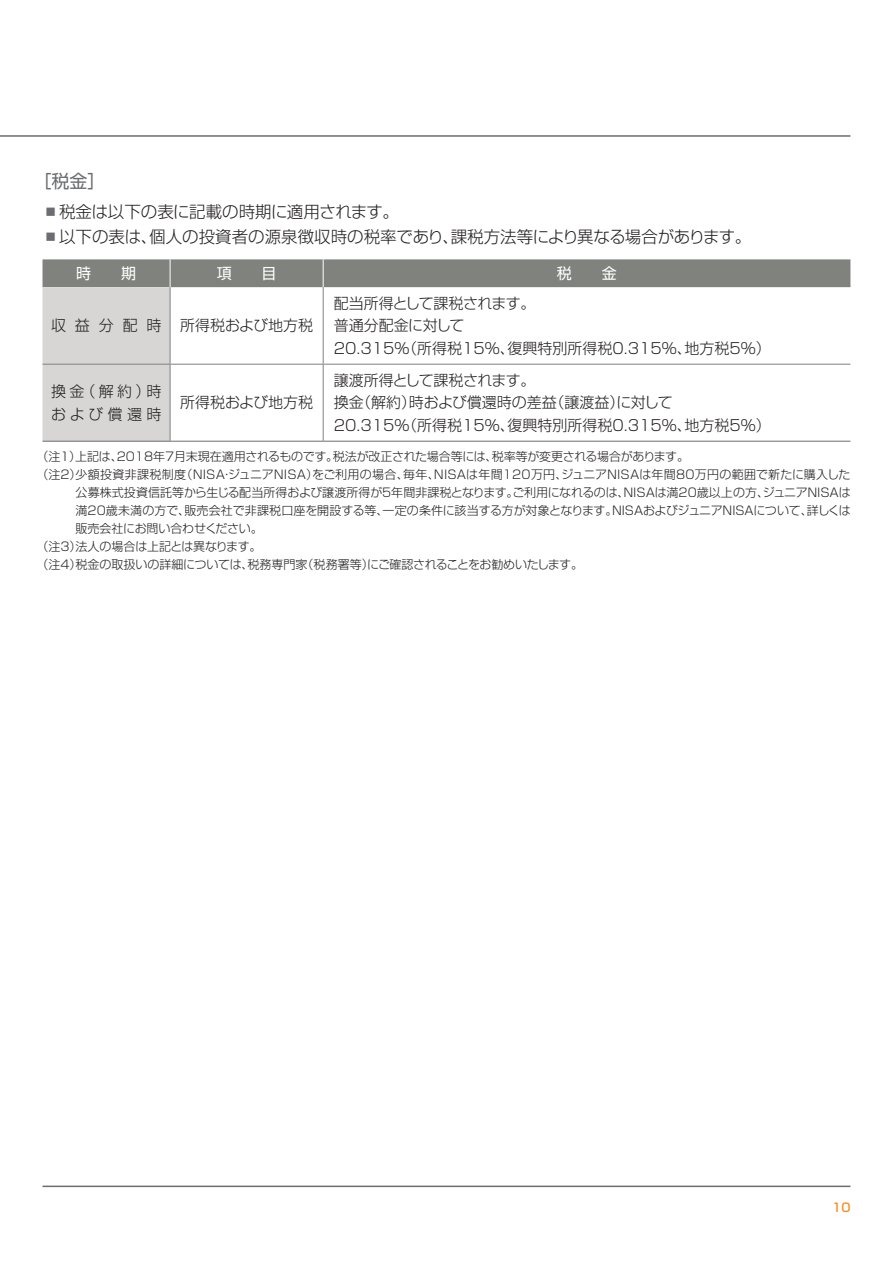
<style>
.page{position:relative;width:893px;height:1263px;background:#fff}
.page>*{position:absolute;margin:0;border:0;box-sizing:border-box;transform-origin:0 0}
.t1{font:18px "Shin Go Pr 5";color:#6c6d70}
.t2{font:300 16.5px "Shin Go Pr 5";color:#231f20}
.t3{font:300 16.5px "Shin Go Pr 5";letter-spacing:-.02em;color:#231f20}
.t4{font:300 15px/22.5px "Shin Go Pr 5";color:#231f20}
.t5{font:300 15px/22.5px "Shin Go Pr 5";letter-spacing:.245em;color:#231f20}
.t6{font:15px "Shin Go Pr 5";color:#fff}
.t7{font:300 12px "Shin Go Pr 5";letter-spacing:-.01em;color:#231f20}
.t8{font:300 12px "Shin Go Pr 5";letter-spacing:.01em;color:#231f20}
.t9{font:500 12px "Shin Go Pr 5";color:#f68b1f}
.s1{color:#6c6d70}
</style>
<div class="page">
<hr style="left:0;top:135px;width:850px;height:2px;background:#6c6d70">
<hr style="left:43px;top:1185px;width:807px;height:2px;background:#6c6d70">
<svg style="left:43px;top:259px;width:807px;height:182px"></svg>
<hr style="left:43px;top:441px;width:127px;height:1px;background:#6c6d70">
<hr style="left:170px;top:441px;width:153px;height:1px;background:#6c6d70">
<hr style="left:323px;top:441px;width:527px;height:1px;background:#6c6d70">
<hr style="left:170px;top:287px;width:1px;height:77px;background:#7f827d">
<hr style="left:323px;top:287px;width:1px;height:77px;background:#7f827d">
<hr style="left:43px;top:364px;width:127px;height:1px;background:#7f827d">
<hr style="left:170px;top:364px;width:153px;height:1px;background:#7f827d">
<hr style="left:170px;top:365px;width:1px;height:76px;background:#7f827d">
<hr style="left:323px;top:364px;width:527px;height:1px;background:#7f827d">
<hr style="left:323px;top:365px;width:1px;height:76px;background:#7f827d">
<h1 class="t1" style="left:34px;top:166px;width:73px">［税金］</h1>
<h2 class="t3" style="left:43px;top:198px;width:358px"><span class="s1">▪</span>税金は以下の表に記載の時期に適用されます。</h2>
<h2 class="t2" style="left:43px;top:223px;width:710px"><span class="s1">▪</span>以下の表は、個人の投資者の源泉徴収時の税率であり、課税方法等により異なる場合があります。</h2>
<p class="t6" style="left:76px;top:261px;width:62px">時　　期</p>
<p class="t6" style="left:217px;top:261px;width:61px">項　　目</p>
<p class="t6" style="left:557px;top:261px;width:61px">税　　金</p>
<p class="t4" style="left:51px;top:313px;width:264px">収益分配時 所得税および地方税</p>
<p class="t4" style="left:334px;top:290px;width:438px">配当所得として課税されます。<br>普通分配金に対して<br>20.315％（所得税15％、復興特別所得税0.315％、地方税5％）</p>
<p class="t4" style="left:334px;top:367px;width:438px">譲渡所得として課税されます。<br>換金（解約）時および償還時の差益（譲渡益）に対して<br>20.315％（所得税15％、復興特別所得税0.315％、地方税5％）</p>
<p class="t7" style="left:37px;top:446px;width:654px">（注１）上記は、2018年7月末現在適用されるものです。税法が改正された場合等には、税率等が変更される場合があります。</p>
<p class="t8" style="left:37px;top:464px;width:815px">（注2）少額投資非課税制度（ＮＩＳＡ・ジュニアＮＩＳＡ）をご利用の場合、毎年、ＮＩＳＡは年間120万円、ジュニアＮＩＳＡは年間80万円の範囲で新たに購入した</p>
<p class="t7" style="left:76px;top:482px;width:777px">公募株式投資信託等から生じる配当所得および譲渡所得が5年間非課税となります。ご利用になれるのは、ＮＩＳＡは満20歳以上の方、ジュニアＮＩＳＡは</p>
<p class="t7" style="left:76px;top:500px;width:777px">満20歳未満の方で、販売会社で非課税口座を開設する等、一定の条件に該当する方が対象となります。NISAおよびジュニアNISAについて、詳しくは</p>
<p class="t7" style="left:76px;top:518px;width:189px">販売会社にお問い合わせください。</p>
<p class="t7" style="left:37px;top:536px;width:226px">（注3）法人の場合は上記とは異なります。</p>
<p class="t7" style="left:37px;top:554px;width:548px">（注4）税金の取扱いの詳細については、税務専門家（税務署等）にご確認されることをお勧めいたします。</p>
<p class="t5" style="left:51px;top:379px;width:112px">換金（解約）時および償還時</p>
<p class="t4" style="left:180px;top:390px;width:135px">所得税および地方税</p>
<p class="t9" style="left:832px;top:1197px;width:20px">10</p>
</div>
